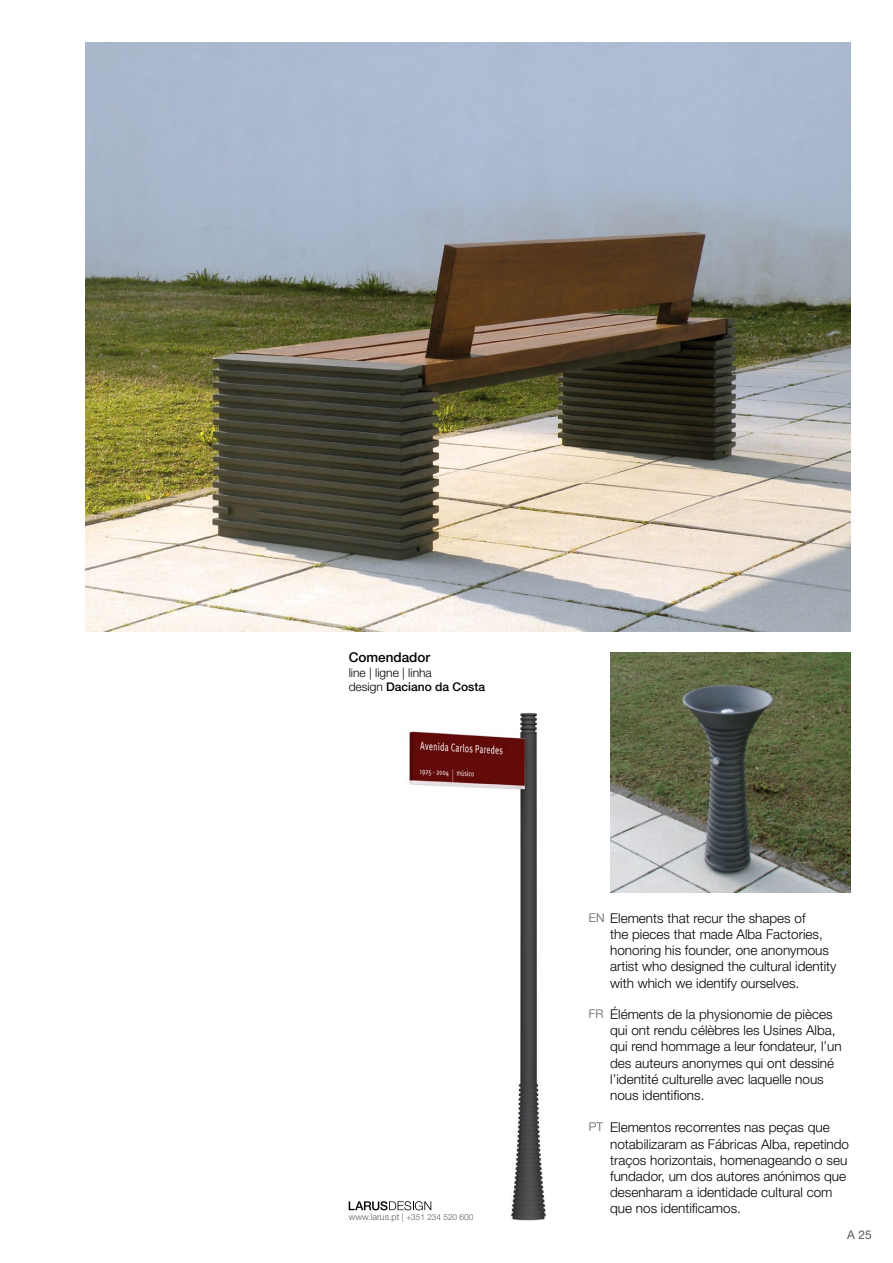
<style>
.page{position:relative;width:893px;height:1263px;background:#fff}
.page>*{position:absolute;margin:0;border:0;box-sizing:border-box;transform-origin:0 0}
.t1{font:300 13.5px/16.2px "Helvetica Neue LT Pro";color:#000}
.t2{font:500 13.5px "Helvetica Neue LT Pro";color:#000}
.t3{font:300 12px/14.4px "Helvetica Neue LT Pro";color:#000}
.t4{font:300 12px "Helvetica Neue LT Pro";color:#58595b}
.t5{font:12px "Helvetica Neue LT Pro";color:#58595b}
.t6{font:300 9px "Helvetica Neue LT Pro";color:#58595b}
.s1{font-weight:500}
.s2{font-size:8.25px}
</style>
<div class="page">
<svg style="left:349px;top:1201px;width:55px;height:9px"></svg>
<img style="left:404px;top:712px;width:142px;height:509px">
<img style="left:85px;top:43px;width:765px;height:588px">
<img style="left:610px;top:653px;width:240px;height:240px">
<p class="t2" style="left:349px;top:649px;width:83px">Comendador</p>
<p class="t3" style="left:349px;top:665px;width:138px">line | ligne | linha<br>design <span class="s1">Daciano da Costa</span></p>
<p class="t6" style="left:349px;top:1211px;width:126px">www.larus.pt | <span class="s2">+351 234 520 600</span></p>
<p class="t4" style="left:589px;top:910px;width:17px">EN</p>
<p class="t1" style="left:610px;top:910px;width:228px">Elements that recur the shapes of<br>the pieces that made Alba Factories, honoring his founder, one anonymous artist who designed the cultural identity with which we identify ourselves.</p>
<p class="t1" style="left:610px;top:1006px;width:233px">Éléments de la physionomie de pièces qui ont rendu célèbres les Usines Alba, qui rend hommage a leur fondateur, l’un des auteurs anonymes qui ont dessiné l’identité culturelle avec laquelle nous nous identifions.</p>
<p class="t4" style="left:589px;top:1006px;width:16px">FR</p>
<p class="t1" style="left:610px;top:1119px;width:240px">Elementos recorrentes nas peças que notabilizaram as Fábricas Alba, repetindo traços horizontais, homenageando o seu fundador, um dos autores anónimos que desenharam a identidade cultural com que nos identificamos.</p>
<p class="t4" style="left:589px;top:1119px;width:16px">PT</p>
<p class="t5" style="left:847px;top:1228px;width:26px">A 25</p>
</div>
